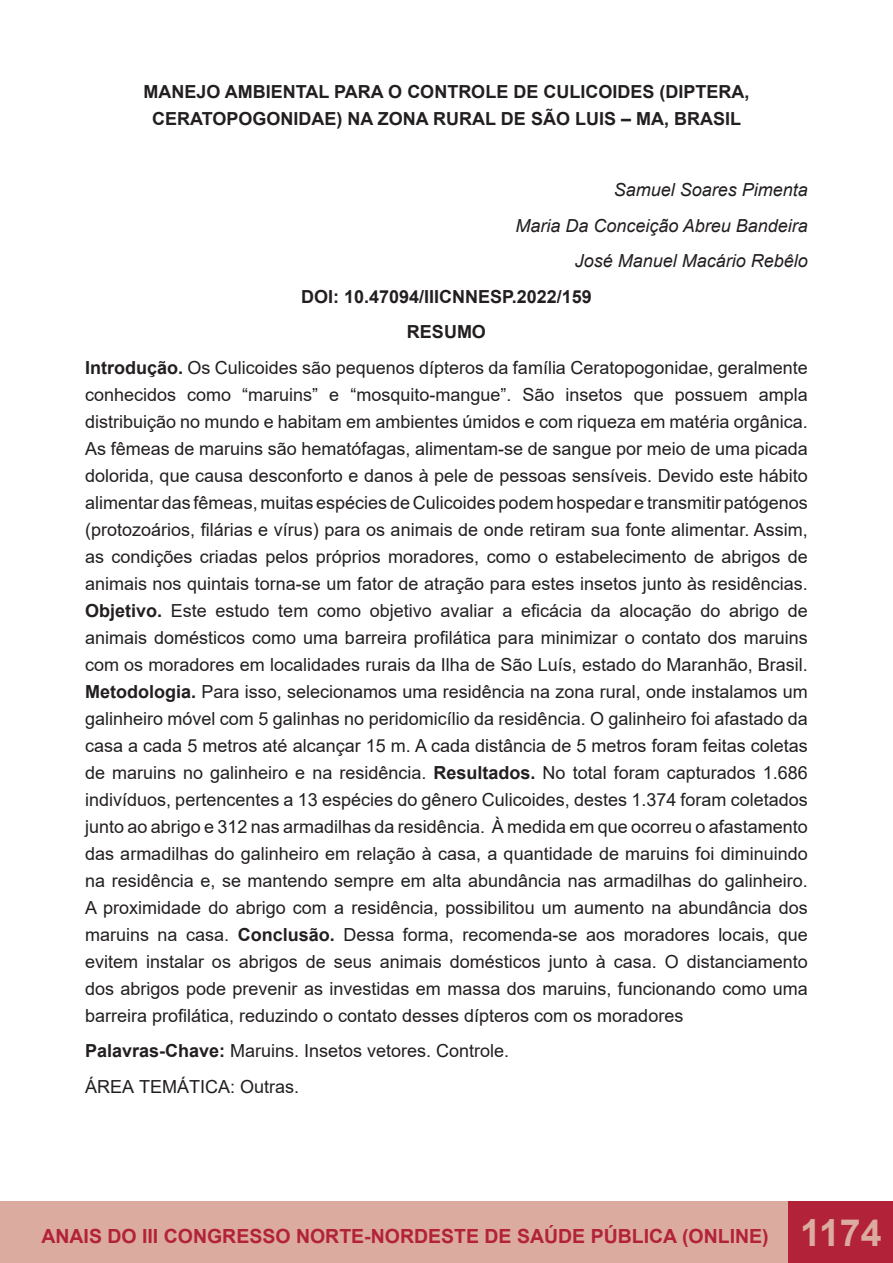
<style>
.page{position:relative;width:893px;height:1263px;background:#fff}
.page>*{position:absolute;margin:0;border:0;box-sizing:border-box;transform-origin:0 0}
.t1{font:700 19.5px "Arial";color:#b22238}
.t2{font:18px/27px "Arial";color:#231f20;text-align:justify}
.t3{font:700 18px/27px "Arial";color:#231f20;text-align:center}
.t4{font:italic 18px "Arial";color:#231f20}
.s1{font-weight:700}
.s2{font-size:37.5px;color:#dcaba0}
</style>
<div class="page">
<div style="left:0;top:1201px;width:810px;height:62px;background:#dcaba0"></div>
<div style="left:789px;top:1201px;width:104px;height:62px;background:#b22238"></div>
<hr style="left:892px;top:1201px;width:1px;height:62px;background:#dcaba0">
<p class="t3" style="left:144px;top:79px;width:607px">MANEJO AMBIENTAL PARA O CONTROLE DE CULICOIDES (DIPTERA,<br>CERATOPOGONIDAE) NA ZONA RURAL DE SÃO LUIS – MA, BRASIL</p>
<p class="t4" style="left:614px;top:178px;width:196px">Samuel Soares Pimenta</p>
<p class="t4" style="left:515px;top:214px;width:294px">Maria Da Conceição Abreu Bandeira</p>
<p class="t4" style="left:575px;top:249px;width:235px">José Manuel Macário Rebêlo</p>
<p class="t3" style="left:301px;top:283px;width:292px">DOI: 10.47094/IIICNNESP.2022/159</p>
<p class="t3" style="left:407px;top:319px;width:81px">RESUMO</p>
<p class="t2" style="left:85px;top:354px;width:724px"><span class="s1">Introdução.</span> Os Culicoides são pequenos dípteros da família Ceratopogonidae, geralmente conhecidos como “maruins” e “mosquito-mangue”. São insetos que possuem ampla distribuição no mundo e habitam em ambientes úmidos e com riqueza em matéria orgânica.<br>As fêmeas de maruins são hematófagas, alimentam-se de sangue por meio de uma picada dolorida, que causa desconforto e danos à pele de pessoas sensíveis. Devido este hábito alimentar das fêmeas, muitas espécies de Culicoides podem hospedar e transmitir patógenos (protozoários, filárias e vírus) para os animais de onde retiram sua fonte alimentar. Assim, as condições criadas pelos próprios moradores, como o estabelecimento de abrigos de animais nos quintais torna-se um fator de atração para estes insetos junto às residências.<br><span class="s1">Objetivo.</span> Este estudo tem como objetivo avaliar a eficácia da alocação do abrigo de animais domésticos como uma barreira profilática para minimizar o contato dos maruins com os moradores em localidades rurais da Ilha de São Luís, estado do Maranhão, Brasil.<br><span class="s1">Metodologia.</span> Para isso, selecionamos uma residência na zona rural, onde instalamos um galinheiro móvel com 5 galinhas no peridomicílio da residência. O galinheiro foi afastado da casa a cada 5 metros até alcançar 15 m. A cada distância de 5 metros foram feitas coletas de maruins no galinheiro e na residência. <span class="s1">Resultados.</span> No total foram capturados 1.686 indivíduos, pertencentes a 13 espécies do gênero Culicoides, destes 1.374 foram coletados junto ao abrigo e 312 nas armadilhas da residência. À medida em que ocorreu o afastamento das armadilhas do galinheiro em relação à casa, a quantidade de maruins foi diminuindo na residência e, se mantendo sempre em alta abundância nas armadilhas do galinheiro.<br>A proximidade do abrigo com a residência, possibilitou um aumento na abundância dos maruins na casa. <span class="s1">Conclusão.</span> Dessa forma, recomenda-se aos moradores locais, que evitem instalar os abrigos de seus animais domésticos junto à casa. O distanciamento dos abrigos pode prevenir as investidas em massa dos maruins, funcionando como uma barreira profilática, reduzindo o contato desses dípteros com os moradores</p>
<p class="t2" style="left:85px;top:1037px;width:426px"><span class="s1">Palavras-Chave:</span> Maruins. Insetos vetores. Controle.</p>
<p class="t2" style="left:85px;top:1073px;width:216px">ÁREA TEMÁTICA: Outras.</p>
<p class="t1" style="left:41px;top:1222px;width:842px">ANAIS DO III CONGRESSO NORTE-NORDESTE DE SAÚDE PÚBLICA (ONLINE) <span class="s2">1174</span></p>
</div>
